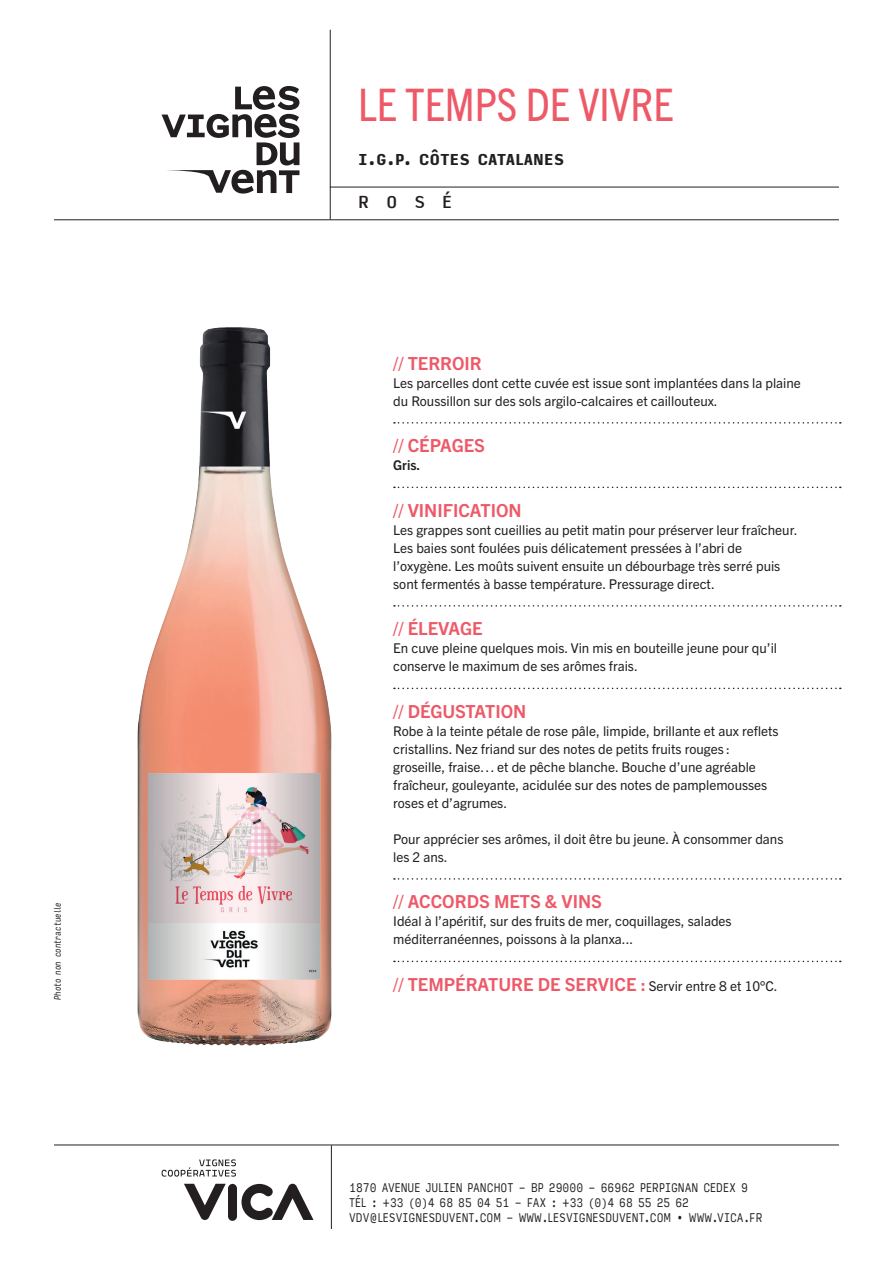
<style>
.page{position:relative;width:893px;height:1263px;background:#fff}
.page>*{position:absolute;margin:0;border:0;box-sizing:border-box;transform-origin:0 0}
.t1{font:condensed 45px "Trade Gothic Next LT Pro";color:#ee5968}
.t2{font:700 18px "Trade Gothic Next LT Pro";color:#ee5968}
.t3{font:500 16.5px "Input Sans Condensed";color:#231f20}
.t4{font:900 15px "Input Sans Condensed";color:#231f20}
.t5{font:13.5px/18px "Trade Gothic Next LT Pro";color:#231f20}
.t6{font:700 13.5px "Trade Gothic Next LT Pro";color:#231f20}
.t7{font:12px/15px "Input Sans Condensed";color:#231f20;scale:.9 1}
.t8{font:italic 9px "Input Sans Condensed";color:#231f20;scale:.9 1}
.s1{font-weight:400;font-size:13.5px;color:#231f20}
</style>
<div class="page">
<hr style="left:54px;top:1144px;width:785px;height:1px;background:#231f20">
<hr style="left:54px;top:219px;width:785px;height:1px;background:#231f20">
<hr style="left:330px;top:187px;width:509px;height:1px;background:#231f20">
<svg style="left:162px;top:86px;width:137px;height:108px"></svg>
<svg style="left:394px;top:422px;width:447px;height:2px"></svg>
<svg style="left:394px;top:487px;width:447px;height:1px"></svg>
<svg style="left:394px;top:605px;width:447px;height:2px"></svg>
<svg style="left:394px;top:688px;width:447px;height:1px"></svg>
<svg style="left:394px;top:878px;width:447px;height:2px"></svg>
<svg style="left:394px;top:961px;width:447px;height:1px"></svg>
<hr style="left:330px;top:30px;width:1px;height:189px;background:#231f20">
<hr style="left:331px;top:1145px;width:1px;height:84px;background:#231f20">
<svg style="left:162px;top:1159px;width:74px;height:17px"></svg>
<svg style="left:184px;top:1183px;width:130px;height:38px"></svg>
<img style="left:137px;top:327px;width:195px;height:719px">
<p class="t8" style="left:49px;top:1000px;width:111px;rotate:-90deg">Photo non contractuelle</p>
<h1 class="t1" style="left:358px;top:74px;width:317px">LE TEMPS DE VIVRE</h1>
<p class="t4" style="left:358px;top:146px;width:208px">I.G.P. CÔTES CATALANES</p>
<p class="t3" style="left:358px;top:187px;width:96px">ROSÉ</p>
<h2 class="t2" style="left:393px;top:350px;width:90px">// TERROIR</h2>
<p class="t5" style="left:393px;top:373px;width:409px">Les parcelles dont cette cuvée est issue sont implantées dans la plaine du Roussillon sur des sols argilo-calcaires et caillouteux.</p>
<h2 class="t2" style="left:393px;top:433px;width:93px">// CÉPAGES</h2>
<p class="t6" style="left:393px;top:456px;width:29px">Gris.</p>
<h2 class="t2" style="left:393px;top:497px;width:130px">// VINIFICATION</h2>
<p class="t5" style="left:393px;top:520px;width:406px">Les grappes sont cueillies au petit matin pour préserver leur fraîcheur.<br>Les baies sont foulées puis délicatement pressées à l’abri de l’oxygène. Les moûts suivent ensuite un débourbage très serré puis sont fermentés à basse température. Pressurage direct.</p>
<h2 class="t2" style="left:393px;top:616px;width:91px">// ÉLEVAGE</h2>
<p class="t5" style="left:393px;top:638px;width:385px">En cuve pleine quelques mois. Vin mis en bouteille jeune pour qu’il conserve le maximum de ses arômes frais.</p>
<h2 class="t2" style="left:393px;top:698px;width:135px">// DÉGUSTATION</h2>
<p class="t5" style="left:393px;top:721px;width:387px">Robe à la teinte pétale de rose pâle, limpide, brillante et aux reflets cristallins. Nez friand sur des notes de petits fruits rouges : groseille, fraise… et de pêche blanche. Bouche d’une agréable fraîcheur, gouleyante, acidulée sur des notes de pamplemousses roses et d’agrumes.</p>
<p class="t5" style="left:393px;top:829px;width:392px">Pour apprécier ses arômes, il doit être bu jeune. À consommer dans les 2 ans.</p>
<h2 class="t2" style="left:393px;top:889px;width:210px">// ACCORDS METS &amp; VINS</h2>
<p class="t5" style="left:393px;top:911px;width:340px">Idéal à l’apéritif, sur des fruits de mer, coquillages, salades méditerranéennes, poissons à la planxa...</p>
<h2 class="t2" style="left:393px;top:971px;width:386px">// TEMPÉRATURE DE SERVICE : <span class="s1">Servir entre 8 et 10°C.</span></h2>
<p class="t7" style="left:349px;top:1179px;width:461px">1870 AVENUE JULIEN PANCHOT - BP 29000 - 66962 PERPIGNAN CEDEX 9<br>TÉL : +33 (0)4 68 85 04 51 - FAX : +33 (0)4 68 55 25 62<br>VDV@LESVIGNESDUVENT.COM - WWW.LESVIGNESDUVENT.COM • WWW.VICA.FR</p>
</div>
